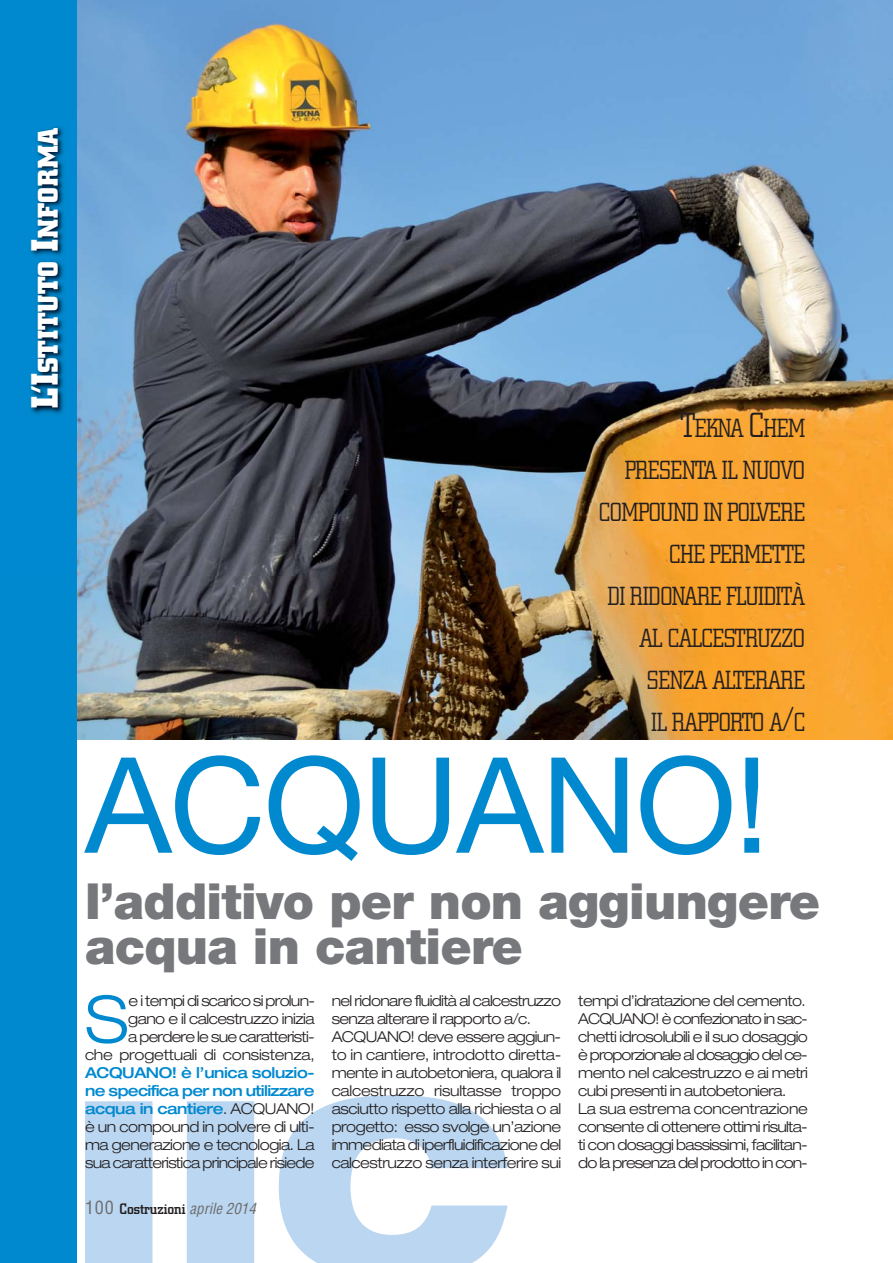
<style>
.page{position:relative;width:893px;height:1263px;background:#fff}
.page>*{position:absolute;margin:0;border:0;box-sizing:border-box;transform-origin:0 0}
.t1{font:133.2px "Helvetica Neue";letter-spacing:-.015em;color:#0089cf}
.t2{font:300 expanded 64.95px "Helvetica Neue";color:#0089cf}
.t3{font:900 49.8px/45px "Helvetica Neue";letter-spacing:-.015em;color:#77787b}
.t4{font:700 28.2px "City";letter-spacing:.02em;color:#fff}
.t5{font:300 25.8px/42px "City";letter-spacing:-.01em;color:#231f20;text-align:right;scale:.9 1}
.t6{font:300 expanded 15px/18px "Helvetica Neue";letter-spacing:-.04em;color:#231f20}
.t7{font:500 15px "City";color:#231f20}
.s1{font-size:37.5px}
.s2{font-size:34.5px}
.s3{font-weight:500;color:#0089cf}
.s4{font-family:"Helvetica";font-weight:400;font-stretch:condensed;font-size:18px;color:#6d6e70}
.s5{font-family:"Helvetica";font-weight:400;font-style:italic;font-stretch:condensed;color:#6d6e70}
</style>
<div class="page">
<img style="left:77px;top:0;width:816px;height:740px">
<svg style="left:85px;top:1095px;width:422px;height:168px;fill:#bad6f0"></svg>
<div style="left:0;top:0;width:77px;height:1263px;background:#0089cf"></div>
<img style="left:30px;top:123px;width:264px;height:453px">
<h3 class="t4" style="left:38px;top:408px;width:282px;rotate:-90deg"><span class="s1">L’I</span>STITUTO <span class="s1">I</span>NFORMA</h3>
<h3 class="t5" style="left:599px;top:410px;width:230px"><span class="s2">T</span>EKNA <span class="s2">C</span>HEM<br>PRESENTA IL NUOVO<br>COMPOUND IN POLVERE<br>CHE PERMETTE<br>DI RIDONARE FLUIDITÀ<br>AL CALCESTRUZZO<br>SENZA ALTERARE<br>IL RAPPORTO A<span class="s2">/</span>C</h3>
<h1 class="t1" style="left:85px;top:758px;width:685px">ACQUANO!</h1>
<h3 class="t3" style="left:85px;top:883px;width:737px">l’additivo per non aggiungere acqua in cantiere</h3>
<p class="t6" style="left:85px;top:993px;width:231px;text-align:right">e i tempi di scarico si prolun-<br>gano e il calcestruzzo inizia<br>a perdere le sue caratteristi-<br>che progettuali di consistenza,</p>
<p class="t6" style="left:85px;top:1065px;width:231px;text-align:justify"><span class="s3">ACQUANO! è l’unica soluzio&shy;ne specifica per non utilizzare acqua in cantiere</span>. ACQUANO! è un compound in polvere di ulti&shy;ma generazione e tecnologia. La sua caratteristica principale risiede</p>
<h2 class="t2" style="left:85px;top:996px;width:45px">S</h2>
<p class="t7" style="left:85px;top:1203px;width:175px"><span class="s4">100</span> Costruzioni <span class="s5">aprile 2014</span></p>
<p class="t6" style="left:332px;top:993px;width:231px">nel ridonare fluidità al calcestruzzo senza alterare il rapporto a/c.<br>ACQUANO! deve essere aggiun&shy;to in cantiere, introdotto diretta&shy;mente in autobetoniera, qualora il calcestruzzo risultasse troppo asciutto rispetto alla richiesta o al progetto: esso svolge un’azione immediata di iperfluidificazione del calcestruzzo senza interferire sui</p>
<p class="t6" style="left:578px;top:993px;width:231px">tempi d’idratazione del cemento.<br>ACQUANO! è confezionato in sac&shy;chetti idrosolubili e il suo dosaggio è proporzionale al dosaggio del ce&shy;mento nel calcestruzzo e ai metri cubi presenti in autobetoniera.<br>La sua estrema concentrazione consente di ottenere ottimi risulta&shy;ti con dosaggi bas sissimi, facilitan&shy;do la presenza del prodotto in con-</p>
</div>
